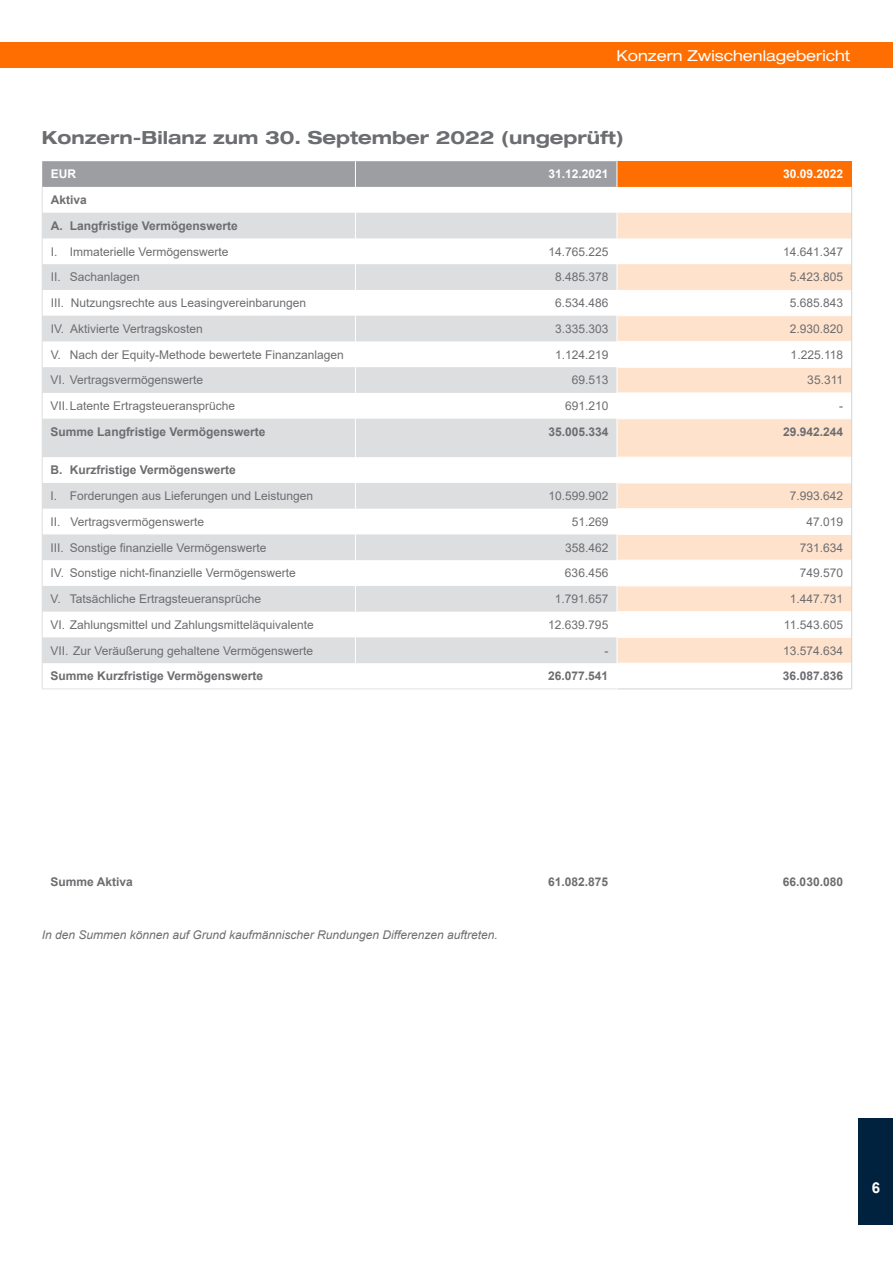
<style>
.page{position:relative;width:893px;height:1263px;background:#fff}
.page>*{position:absolute;margin:0;border:0;box-sizing:border-box;transform-origin:0 0}
.t1{font:700 expanded 18px "Helvetica Neue";color:#6c6d70}
.t2{font:expanded 15px "Helvetica Neue";color:#fff}
.t3{font:700 15px "Arial";color:#fff}
.t4{font:12px "Arial";color:#6c6d70}
.t5{font:700 12px/25.8px "Arial";color:#6c6d70}
.t6{font:italic 12px "Arial";color:#6e6e6e}
.t7{font:700 12px "Arial";color:#fff}
</style>
<div class="page">
<div style="left:859px;top:1118px;width:34px;height:107px;background:#00223f"></div>
<div style="left:0;top:43px;width:893px;height:25px;background:#ff6e00"></div>
<div style="left:617px;top:161px;width:235px;height:26px;background:#ff6e00"></div>
<svg style="left:618px;top:213px;width:233px;height:128px;fill:#ffe2cc"></svg>
<svg style="left:42px;top:368px;width:810px;height:322px"></svg>
<hr style="left:355px;top:419px;width:1px;height:38px;background:#fff">
<svg style="left:355px;top:457px;width:1px;height:231px"></svg>
<hr style="left:617px;top:393px;width:234px;height:1px;background:#fff">
<hr style="left:617px;top:315px;width:234px;height:1px;background:#fff">
<hr style="left:617px;top:418px;width:234px;height:1px;background:#fff">
<hr style="left:617px;top:419px;width:1px;height:38px;background:#fff">
<svg style="left:42px;top:161px;width:576px;height:258px"></svg>
<hr style="left:42px;top:419px;width:1px;height:38px;background:#dddee0">
<svg style="left:42px;top:457px;width:1px;height:232px"></svg>
<svg style="left:851px;top:187px;width:1px;height:232px"></svg>
<hr style="left:851px;top:419px;width:1px;height:38px;background:#d1d2d4">
<svg style="left:617px;top:457px;width:235px;height:232px"></svg>
<hr style="left:43px;top:688px;width:312px;height:1px;background:#e2e2e2">
<hr style="left:355px;top:688px;width:262px;height:1px;background:#e2e2e2">
<p class="t2" style="left:616px;top:46px;width:235px">Konzern Zwischenlagebericht</p>
<h1 class="t1" style="left:42px;top:126px;width:584px">Konzern-Bilanz zum 30. September 2022 (ungeprüft)</h1>
<p class="t7" style="left:51px;top:166px;width:27px">EUR</p>
<p class="t7" style="left:548px;top:166px;width:62px">31.12.2021</p>
<p class="t7" style="left:783px;top:166px;width:62px">30.09.2022</p>
<p class="t5" style="left:51px;top:187px;width:189px">Aktiva<br>A. Langfristige Vermögenswerte</p>
<p class="t4" style="left:51px;top:243px;width:179px">I. Immaterielle Vermögenswerte</p>
<p class="t4" style="left:548px;top:243px;width:62px">14.765.225</p>
<p class="t4" style="left:783px;top:243px;width:62px">14.641.347</p>
<p class="t4" style="left:51px;top:269px;width:91px">II. Sachanlagen</p>
<p class="t4" style="left:555px;top:269px;width:55px">8.485.378</p>
<p class="t4" style="left:790px;top:269px;width:55px">5.423.805</p>
<p class="t4" style="left:51px;top:295px;width:257px">III. Nutzungsrechte aus Leasingvereinbarungen</p>
<p class="t4" style="left:555px;top:295px;width:55px">6.534.486</p>
<p class="t4" style="left:790px;top:295px;width:55px">5.685.843</p>
<p class="t4" style="left:51px;top:320px;width:154px">IV. Aktivierte Vertragskosten</p>
<p class="t4" style="left:555px;top:320px;width:55px">3.335.303</p>
<p class="t4" style="left:790px;top:320px;width:55px">2.930.820</p>
<p class="t4" style="left:51px;top:346px;width:295px">V. Nach der Equity-Methode bewertete Finanzanlagen</p>
<p class="t4" style="left:555px;top:346px;width:55px">1.124.219</p>
<p class="t4" style="left:791px;top:346px;width:54px">1.225.118</p>
<p class="t4" style="left:51px;top:372px;width:154px">VI. Vertragsvermögenswerte</p>
<p class="t4" style="left:572px;top:372px;width:38px">69.513</p>
<p class="t4" style="left:807px;top:372px;width:37px">35.311</p>
<p class="t4" style="left:51px;top:398px;width:186px">VII.Latente Ertragsteueransprüche</p>
<p class="t4" style="left:565px;top:398px;width:45px">691.210</p>
<p class="t4" style="left:839px;top:398px;width:5px">-</p>
<p class="t5" style="left:51px;top:419px;width:216px">Summe Langfristige Vermögenswerte</p>
<p class="t5" style="left:548px;top:419px;width:62px">35.005.334</p>
<p class="t5" style="left:783px;top:419px;width:62px">29.942.244</p>
<p class="t5" style="left:51px;top:457px;width:187px">B. Kurzfristige Vermögenswerte</p>
<p class="t4" style="left:51px;top:488px;width:264px">I. Forderungen aus Lieferungen und Leistungen</p>
<p class="t4" style="left:548px;top:488px;width:62px">10.599.902</p>
<p class="t4" style="left:790px;top:488px;width:55px">7.993.642</p>
<p class="t4" style="left:51px;top:513px;width:155px">II. Vertragsvermögenswerte</p>
<p class="t4" style="left:572px;top:513px;width:38px">51.269</p>
<p class="t4" style="left:806px;top:513px;width:38px">47.019</p>
<p class="t4" style="left:51px;top:539px;width:217px">III. Sonstige finanzielle Vermögenswerte</p>
<p class="t4" style="left:565px;top:539px;width:45px">358.462</p>
<p class="t4" style="left:800px;top:539px;width:45px">731.634</p>
<p class="t4" style="left:51px;top:565px;width:247px">IV. Sonstige nicht-finanzielle Vermögenswerte</p>
<p class="t4" style="left:565px;top:565px;width:45px">636.456</p>
<p class="t4" style="left:800px;top:565px;width:45px">749.570</p>
<p class="t4" style="left:51px;top:591px;width:212px">V. Tatsächliche Ertragsteueransprüche</p>
<p class="t4" style="left:555px;top:591px;width:55px">1.791.657</p>
<p class="t4" style="left:790px;top:591px;width:55px">1.447.731</p>
<p class="t4" style="left:51px;top:616px;width:265px">VI. Zahlungsmittel und Zahlungsmitteläquivalente</p>
<p class="t4" style="left:548px;top:616px;width:62px">12.639.795</p>
<p class="t4" style="left:784px;top:616px;width:61px">11.543.605</p>
<p class="t4" style="left:51px;top:642px;width:264px">VII. Zur Veräußerung gehaltene Vermögenswerte</p>
<p class="t4" style="left:604px;top:642px;width:5px">-</p>
<p class="t4" style="left:783px;top:642px;width:62px">13.574.634</p>
<p class="t5" style="left:51px;top:663px;width:214px">Summe Kurzfristige Vermögenswerte</p>
<p class="t5" style="left:548px;top:663px;width:62px">26.077.541</p>
<p class="t5" style="left:783px;top:663px;width:62px">36.087.836</p>
<p class="t5" style="left:51px;top:869px;width:84px">Summe Aktiva</p>
<p class="t5" style="left:548px;top:869px;width:62px">61.082.875</p>
<p class="t5" style="left:783px;top:869px;width:62px">66.030.080</p>
<p class="t6" style="left:42px;top:927px;width:458px">In den Summen können auf Grund kaufmännischer Rundungen Differenzen auftreten.</p>
<p class="t3" style="left:872px;top:1177px;width:10px">6</p>
</div>
